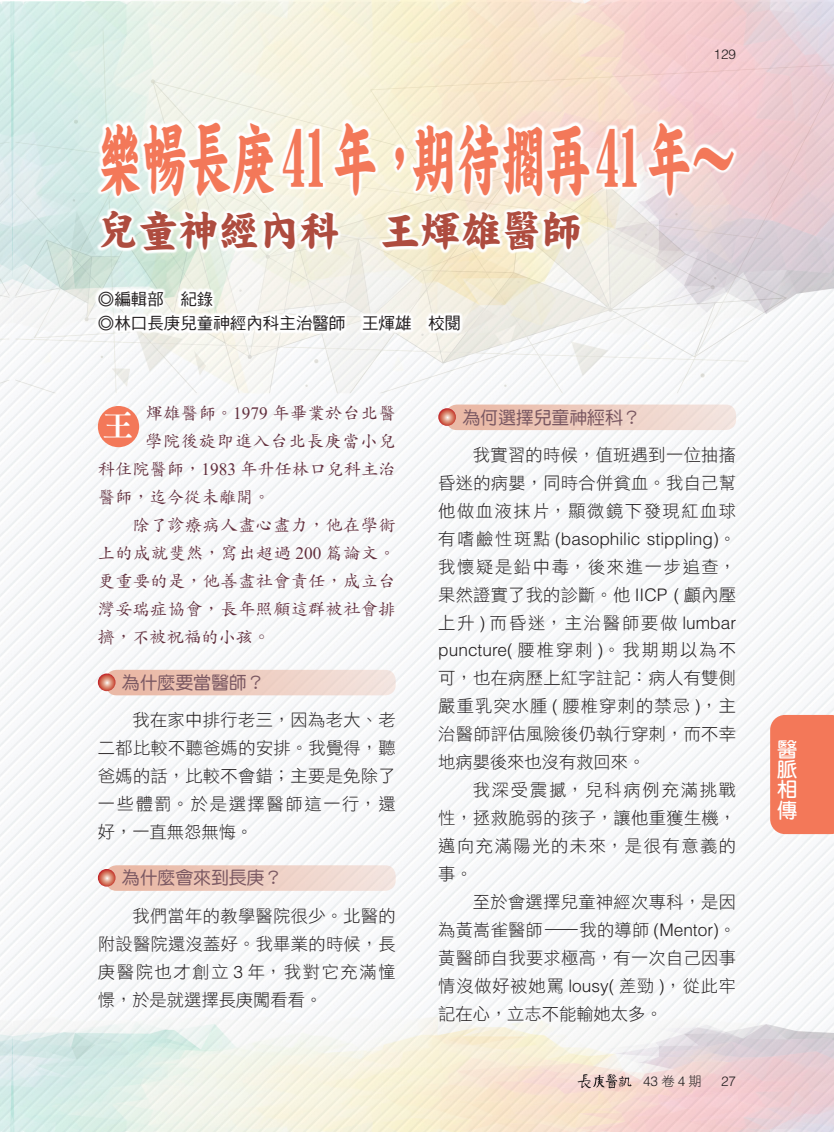
<style>
.page{position:relative;width:834px;height:1132px;background:#fff}
.page>*{position:absolute;margin:0;border:0;box-sizing:border-box;transform-origin:0 0}
._001標題_副標{font:78.75px "DF Kai W14 WIN BF";color:#f37859;scale:.57 1}
._001標題_副標-2{font:42px "DF Kai W14 WIN BF";color:#ae4c3f;scale:.96 1}
.大標字-第一1反白大字{font:31.5px "DF Ming Std W9";color:#fff}
.t1{font:700 20.25px/20.2px "AR Yuan B5";color:#fff;text-align:justify}
._004-一_標{font:18px "DF Yuan Std W5";letter-spacing:-.01em;color:#7a5862}
._005內文-推出{font:17.25px/27.9px "DF Hei Std W3";letter-spacing:.02em;color:#231f20;text-align:justify}
._005-內楷{font:17.25px/27.9px "DF Kai Shu Std W5";letter-spacing:.02em;color:#622f3d;text-align:justify}
.內楷齊頭{font:17.25px "DF Kai Shu Std W5";letter-spacing:.025em;color:#622f3d}
.內楷齊頭-2{font:17.25px "DF Kai Shu Std W5";color:#622f3d}
._002-作者{font:16.5px "DF Hei Std W5";color:#231f20}
.頁碼{font:300 13.5px "Helvetica LT Std";color:#231f20}
.s1{font-family:"Times New Roman"}
.s2{font-family:"DF Hei Std W5";color:#7a5862}
.s3{font-family:"Helvetica LT Std";font-weight:300}
.s4{font-size:18px}
.s5{font-family:"DF Hei Std W3";font-weight:400}
</style>
<div class="page">
<img style="left:0;top:0;width:833px;height:1131px">
<div style="left:770px;top:714px;width:63px;height:119px;background:#f37859"></div>
<div style="left:98px;top:406px;width:41px;height:41px;background:#f37859;border-radius:50%"></div>
<div style="left:106px;top:669px;width:289px;height:26px;background:linear-gradient(to right,#e9b5a0,#f2e5e0);border-radius:10px"></div>
<svg style="left:98px;top:673px;width:17px;height:18px"></svg>
<div style="left:106px;top:865px;width:289px;height:25px;background:linear-gradient(to right,#e9b49f,#f3e5e0);border-radius:10px"></div>
<svg style="left:98px;top:868px;width:17px;height:18px"></svg>
<div style="left:446px;top:404px;width:290px;height:26px;background:linear-gradient(to right,#e9b5a0,#f2e4e0);border-radius:10px"></div>
<svg style="left:438px;top:408px;width:18px;height:18px"></svg>
<svg style="left:95px;top:118px;width:642px;height:216px"></svg>
<svg style="left:577px;top:1073px;width:54px;height:14px"></svg>
<p class="頁碼" style="left:713px;top:46px;width:24px">129</p>
<p class="_001標題_副標" style="left:98px;top:120px;width:1120px">樂暢長庚 41年，期待擱再 41年～</p>
<p class="_001標題_副標-2" style="left:98px;top:210px;width:506px">兒童神經內科　王煇雄醫師</p>
<p class="_002-作者" style="left:98px;top:290px;width:117px">◎編輯部　紀錄</p>
<p class="_002-作者" style="left:98px;top:314px;width:365px">◎林口長庚兒童神經內科主治醫師　王煇雄　校閱</p>
<p class="大標字-第一1反白大字" style="left:102px;top:408px;width:33px">王</p>
<p class="內楷齊頭" style="left:145px;top:403px;width:251px">煇雄醫師。<span class="s1">1979</span> 年畢業於台北醫</p>
<p class="內楷齊頭" style="left:145px;top:431px;width:252px">學院後旋即進入台北長庚當小兒</p>
<p class="內楷齊頭-2" style="left:98px;top:459px;width:299px">科住院醫師，<span class="s1">1983</span> 年升任林口兒科主治</p>
<p class="內楷齊頭-2" style="left:98px;top:487px;width:174px">醫師，迄今從未離開。</p>
<p class="_005-內楷" style="left:98px;top:510px;width:299px;text-indent:34px">除了診療病人盡心盡力，他在學術上的成就斐然，寫出超過 <span class="s1">200</span> 篇論文。更重要的是，他善盡社會責任，成立台灣妥瑞症協會，長年照顧這群被社會排擠，不被祝福的小孩<span class="s2">。</span></p>
<p class="_004-一_標" style="left:122px;top:672px;width:144px">為什麼要當醫師？</p>
<p class="_005內文-推出" style="left:98px;top:705px;width:299px;text-indent:34px">我在家中排行老三，因為老大、老二都比較不聽爸媽的安排。我覺得，聽爸媽的話，比較不會錯；主要是免除了一些體罰。於是選擇醫師這一行，還好，一直無怨無悔。</p>
<p class="_004-一_標" style="left:122px;top:867px;width:162px">為什麼會來到長庚？</p>
<p class="_005內文-推出" style="left:98px;top:901px;width:299px;text-indent:34px">我們當年的教學醫院很少。北醫的附設醫院還沒蓋好。我畢業的時候，長庚醫院也才創立 <span class="s3">3</span> 年，我對它充滿憧憬，於是就選擇長庚闖看看。</p>
<p class="_004-一_標" style="left:462px;top:407px;width:180px">為何選擇兒童神經科？</p>
<p class="_005內文-推出" style="left:438px;top:440px;width:299px;text-indent:34px">我實習的時候，值班遇到一位抽搐昏迷的病嬰，同時合併貧血。我自己幫他做血液抹片，顯微鏡下發現紅血球有嗜鹼性斑點 <span class="s3">(basophilic stippling)</span>。我懷疑是鉛中毒，後來進一步追查，果然證實了我的診斷。他 <span class="s3">IICP (</span> 顱內壓上升 <span class="s3">)</span> 而昏迷，主治醫師要做 <span class="s3">lumbar puncture(</span> 腰椎穿刺 <span class="s3">)</span>。我期期以為不可，也在病歷上紅字註記：病人有雙側嚴重乳突水腫 <span class="s3">(</span> 腰椎穿刺的禁忌 <span class="s3">)</span>，主治醫師評估風險後仍執行穿刺，而不幸地病嬰後來也沒有救回來。</p>
<p class="_005內文-推出" style="left:438px;top:775px;width:299px;text-indent:34px">我深受震撼，兒科病例充滿挑戰性，拯救脆弱的孩子，讓他重獲生機，邁向充滿陽光的未來，是很有意義的事。</p>
<p class="_005內文-推出" style="left:438px;top:887px;width:299px;text-indent:34px">至於會選擇兒童神經次專科，是因為黃嵩雀醫師<span class="s4">—</span>我的導師 <span class="s3">(Mentor)</span>。黃醫師自我要求極高，有一次自己因事情沒做好被她罵 <span class="s3">lousy(</span> 差勁 <span class="s3">)</span>，從此牢記在心，立志不能輸她太多。</p>
<p class="頁碼" style="left:643px;top:1072px;width:60px">43<span class="s5">卷</span>4<span class="s5">期</span></p>
<p class="頁碼" style="left:721px;top:1072px;width:17px">27</p>
<p class="t1" style="left:776px;top:738px;width:21px">醫脈相傳</p>
</div>
